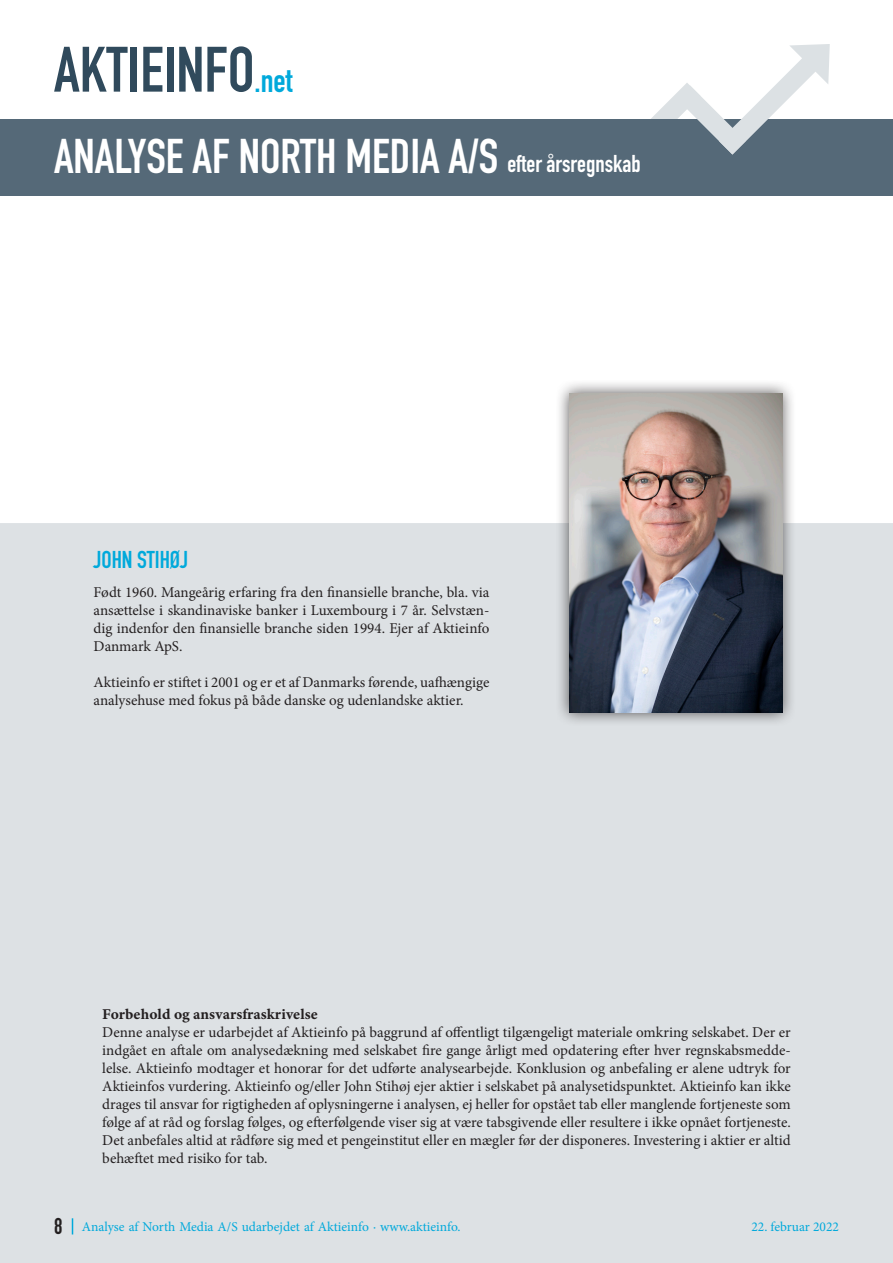
<style>
.page{position:relative;width:893px;height:1263px;background:#fff}
.page>*{position:absolute;margin:0;border:0;box-sizing:border-box;transform-origin:0 0}
.t1{font:700 63px "DIN Condensed";color:#304a5c}
.t2{font:700 48px "DIN Condensed";color:#fff}
.t3{font:700 24px "DIN Condensed";color:#fff}
.t4{font:700 24px "DIN Condensed";color:#00a9db}
.t5{font:700 22.5px "DIN Condensed";color:#231f20}
.t6{font:15px/18px "Minion Pro";color:#231f20;text-align:justify}
.t7{font:15px "Minion Variable Concept";letter-spacing:.005em;color:#231f20}
.t8{font:13.5px "Minion Pro";color:#00a9db}
.s1{font-size:33px;color:#00a9db}
</style>
<div class="page">
<div style="left:0;top:523px;width:893px;height:740px;background:#dde1e4"></div>
<div style="left:0;top:119px;width:893px;height:77px;background:#556978"></div>
<svg style="left:651px;top:44px;width:179px;height:111px"></svg>
<svg style="left:72px;top:1218px;width:1px;height:16px"></svg>
<div style="left:555px;top:379px;width:241px;height:347px;background:#231f20;opacity:.75"></div>
<img style="left:569px;top:393px;width:213px;height:319px">
<p class="t1" style="left:54px;top:27px;width:240px">AKTIEINFO<span class="s1">.net</span></p>
<p class="t2" style="left:54px;top:124px;width:446px">ANALYSE AF NORTH MEDIA A/S</p>
<p class="t3" style="left:507px;top:148px;width:135px">efter årsregnskab</p>
<p class="t4" style="left:94px;top:544px;width:96px">JOHN STIHØJ</p>
<p class="t6" style="left:94px;top:583px;width:397px">Født 1960. Mangeårig erfaring fra den finansielle branche, bla. via ansættelse i skandinaviske banker i Luxembourg i 7 år. Selvstæn&shy;dig indenfor den finansielle branche siden 1994. Ejer af Aktieinfo Danmark ApS.</p>
<p class="t6" style="left:94px;top:673px;width:397px">Aktieinfo er stiftet i 2001 og er et af Danmarks førende, uafhængige analysehuse med fokus på både danske og udenlandske aktier.</p>
<p class="t7" style="left:102px;top:1003px;width:217px">Forbehold og ansvarsfraskrivelse</p>
<p class="t6" style="left:102px;top:1023px;width:690px">Denne analyse er udarbejdet af Aktieinfo på baggrund af offentligt tilgængeligt materiale omkring selskabet. Der er indgået en aftale om analysedækning med selskabet fire gange årligt med opdatering efter hver regnskabsmedde&shy;lelse. Aktieinfo modtager et honorar for det udførte analysearbejde. Konklusion og anbefaling er alene udtryk for Aktieinfos vurdering. Aktieinfo og/eller John Stihøj ejer aktier i selskabet på analysetidspunktet. Aktieinfo kan ikke drages til ansvar for rigtigheden af oplysningerne i analysen, ej heller for opstået tab eller manglende fortjeneste som følge af at råd og forslag følges, og efterfølgende viser sig at være tabsgivende eller resultere i ikke opnået fortjeneste.<br>Det anbefales altid at rådføre sig med et pengeinstitut eller en mægler før der disponeres. Investering i aktier er altid behæftet med risiko for tab.</p>
<p class="t5" style="left:54px;top:1211px;width:10px">8</p>
<p class="t8" style="left:82px;top:1218px;width:380px">Analyse af North Media A/S udarbejdet af Aktieinfo ∙ www.aktieinfo.</p>
<p class="t8" style="left:751px;top:1218px;width:89px">22. februar 2022</p>
</div>
